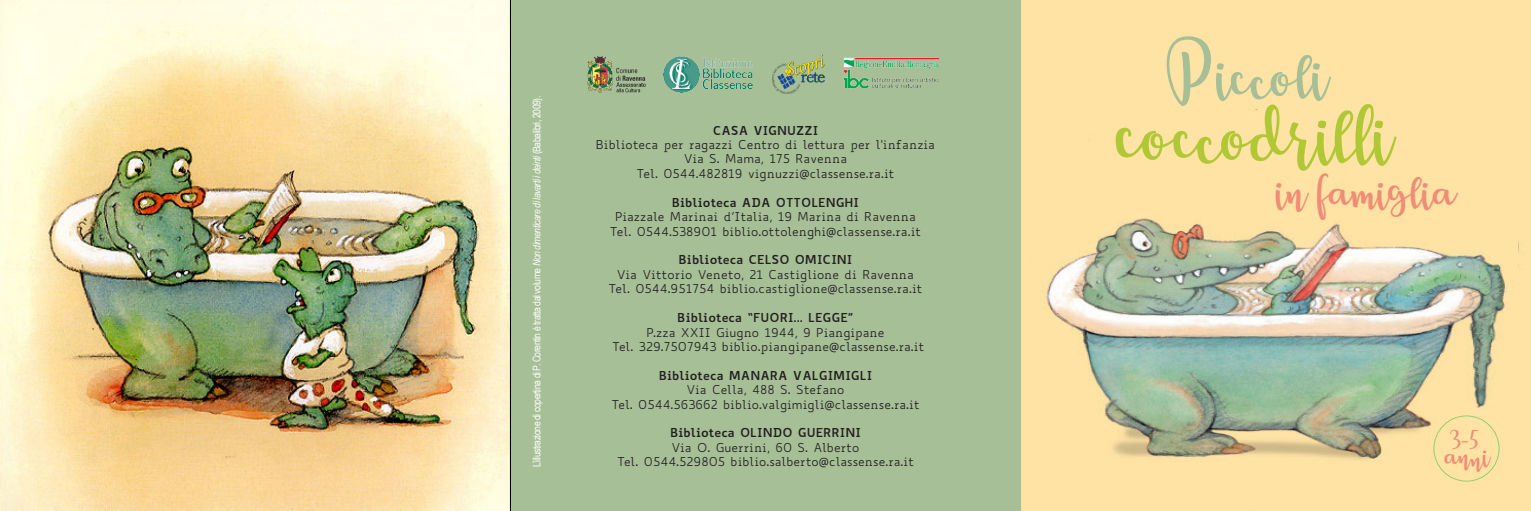
<style>
.page{position:relative;width:1531px;height:511px;background:#fff}
.page>*{position:absolute;margin:0;border:0;box-sizing:border-box;transform-origin:0 0}
.t1{font:72px "Breetty";color:#b0c836}
.t2{font:60px "Breetty";color:#a6bf97}
.t3{font:43.5px "Breetty";color:#f18c76}
.t4{font:27px "Breetty";color:#f18c76}
.t5{font:19.5px "Breetty";color:#f18c76;scale:1.14 1}
.t6{font:12px/14.4px "Biancoenero";color:#231f20;text-align:center}
.t7{font:700 12px "Biancoenero";color:#231f20}
.t8{font:10.5px "Arial Narrow";letter-spacing:-.04em;color:#fff}
.s1{font-style:italic}
.s2{font-size:67.5px}
.s3{font-size:79.5px}
</style>
<div class="page">
<div style="left:1020px;top:0;width:511px;height:510px;background:#ffe3a4"></div>
<div style="left:510px;top:0;width:510px;height:510px;background:#a6bf97"></div>
<img style="left:1031px;top:51px;width:486px;height:459px">
<img style="left:0;top:0;width:510px;height:510px">
<img style="left:663px;top:56px;width:89px;height:36px">
<img style="left:843px;top:57px;width:96px;height:32px">
<img style="left:587px;top:56px;width:59px;height:37px">
<img style="left:772px;top:54px;width:53px;height:39px">
<div style="left:1433px;top:415px;width:66px;height:66px;border:1px solid #94cc75;border-radius:50%"></div>
<p class="t8" style="left:529px;top:467px;width:372px;rotate:-90deg">L’illustrazione di copertina di P. Corentin è tratta dal volume <span class="s1">Non dimenticare di lavarti i deinti</span> (Babalibri, 2009).</p>
<p class="t7" style="left:713px;top:119px;width:107px">CASA VIGNUZZI</p>
<p class="t6" style="left:596px;top:137px;width:341px">Biblioteca per ragazzi Centro di lettura per l'infanzia<br>Via S. Mama, 175 Ravenna<br>Tel. 0544.482819 vignuzzi@classense.ra.it</p>
<p class="t7" style="left:672px;top:191px;width:189px">Biblioteca ADA OTTOLENGHI</p>
<p class="t6" style="left:610px;top:209px;width:313px">Piazzale Marinai d’Italia, 19 Marina di Ravenna<br>Tel. 0544.538901 biblio.ottolenghi@classense.ra.it</p>
<p class="t7" style="left:678px;top:249px;width:175px">Biblioteca CELSO OMICINI</p>
<p class="t6" style="left:617px;top:267px;width:299px">Via Vittorio Veneto, 21 Castiglione di Ravenna</p>
<p class="t6" style="left:608px;top:281px;width:315px">Tel. 0544.951754 biblio.castiglione@classense.ra.it</p>
<p class="t7" style="left:677px;top:307px;width:178px">Biblioteca “FUORI... LEGGE”</p>
<p class="t6" style="left:612px;top:324px;width:314px">P.zza XXII Giugno 1944, 9 Piangipane<br>Tel. 329.7507943 biblio.piangipane@classense.ra.it</p>
<p class="t7" style="left:659px;top:364px;width:215px">Biblioteca MANARA VALGIMIGLI</p>
<p class="t6" style="left:611px;top:382px;width:310px">Via Cella, 488 S. Stefano<br>Tel. 0544.563662 biblio.valgimigli@classense.ra.it</p>
<p class="t7" style="left:670px;top:422px;width:192px">Biblioteca OLINDO GUERRINI</p>
<p class="t6" style="left:617px;top:439px;width:298px">Via O. Guerrini, 60 S. Alberto<br>Tel. 0544.529805 biblio.salberto@classense.ra.it</p>
<p class="t2" style="left:1166px;top:42px;width:162px"><span class="s2">P</span>iccoli</p>
<p class="t1" style="left:1115px;top:95px;width:277px"><span class="s3">c</span>occodrilli</p>
<p class="t3" style="left:1276px;top:167px;width:181px">in famiglia</p>
<p class="t5" style="left:1450px;top:427px;width:28px">3-5</p>
<p class="t4" style="left:1444px;top:440px;width:46px">anni</p>
</div>
